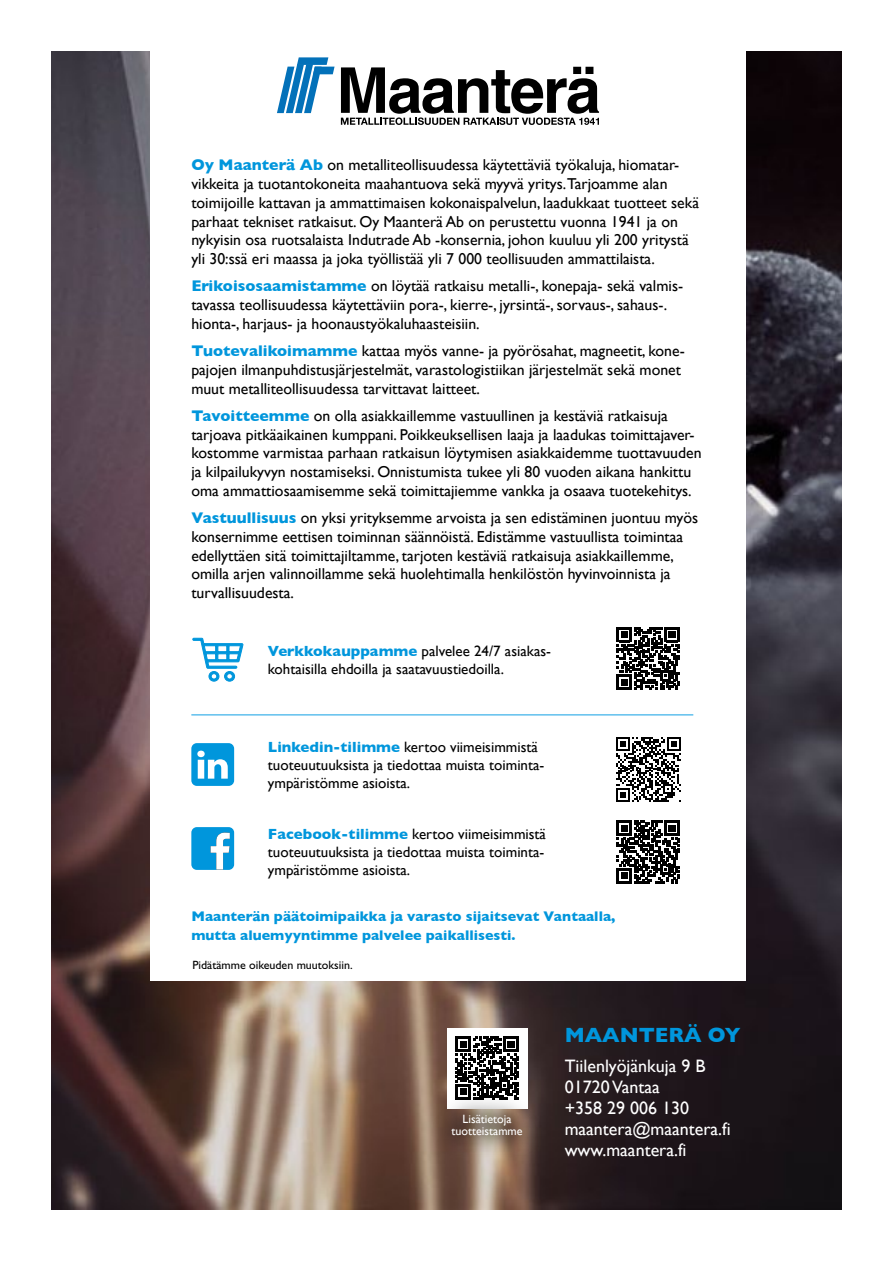
<style>
.page{position:relative;width:893px;height:1263px;background:#fff}
.page>*{position:absolute;margin:0;border:0;box-sizing:border-box;transform-origin:0 0}
.t1{font:700 21px "Gill Sans";color:#0096dc}
.t2{font:18px/21px "Gill Sans";color:#fff}
.t3{font:15.75px/18.8px "Gill Sans";color:#000}
.t4{font:15px/18px "Gill Sans";color:#000}
.t5{font:700 14.25px/18.8px "Gill Sans";color:#0096dc}
.t6{font:12px "Gill Sans Std";color:#000}
.t7{font:12px/12px "Gill Sans";color:#fff;text-align:center}
.s1{font-weight:700;color:#0096dc}
</style>
<div class="page">
<img style="left:51px;top:51px;width:791px;height:1158px">
<div style="left:150px;top:0;width:596px;height:980px;background:#fff"></div>
<div style="left:447px;top:1028px;width:80px;height:80px;background:#fff"></div>
<svg style="left:456px;top:1036px;width:63px;height:56px"></svg>
<div style="left:430px;top:1092px;width:114px;height:66px;background:#000;opacity:.4"></div>
<svg style="left:192px;top:637px;width:52px;height:45px"></svg>
<hr style="left:191px;top:714px;width:502px;height:2px;background:#60bfed">
<div style="left:191px;top:827px;width:43px;height:43px;background:#0096dc;border-radius:5px"></div>
<svg style="left:211px;top:832px;width:19px;height:38px"></svg>
<div style="left:191px;top:743px;width:43px;height:43px;background:#0096dc;border-radius:5px"></div>
<svg style="left:197px;top:751px;width:31px;height:28px"></svg>
<svg style="left:277px;top:57px;width:58px;height:56px"></svg>
<svg style="left:341px;top:67px;width:258px;height:58px"></svg>
<svg style="left:617px;top:820px;width:63px;height:63px"></svg>
<svg style="left:617px;top:627px;width:63px;height:63px"></svg>
<svg style="left:616px;top:737px;width:65px;height:65px"></svg>
<p class="t3" style="left:191px;top:155px;width:509px"><span class="s1">Oy Maanterä Ab</span> on metalliteollisuudessa käytettäviä työkaluja, hiomatar&shy;vikkeita ja tuotantokoneita maahantuova sekä myyvä yritys.Tarjoamme alan toimijoille kattavan ja ammattimaisen kokonaispalvelun, laadukkaat tuotteet sekä parhaat tekniset ratkaisut. Oy Maanterä Ab on perustettu vuonna 1941 ja on nykyisin osa ruotsalaista Indutrade Ab -konsernia, johon kuuluu yli 200 yritystä yli 30:ssä eri maassa ja joka työllistää yli 7 000 teollisuuden ammattilaista.</p>
<p class="t3" style="left:191px;top:276px;width:493px"><span class="s1">Erikoisosaamistamme</span> on löytää ratkaisu metalli-, konepaja- sekä valmis&shy;tavassa teollisuudessa käytettäviin pora-, kierre-, jyrsintä-, sorvaus-, sahaus-. hionta-, harjaus- ja hoonaustyökaluhaasteisiin.</p>
<p class="t3" style="left:191px;top:341px;width:495px"><span class="s1">Tuotevalikoimamme</span> kattaa myös vanne- ja pyörösahat, magneetit, kone&shy;pajojen ilmanpuhdistusjärjestelmät, varastologistiikan järjestelmät sekä monet muut metalliteollisuudessa tarvittavat laitteet.</p>
<p class="t3" style="left:191px;top:406px;width:512px"><span class="s1">Tavoitteemme</span> on olla asiakkaillemme vastuullinen ja kestäviä ratkaisuja tarjoava pitkäaikainen kumppani. Poikkeuksellisen laaja ja laadukas toimittajaver&shy;kostomme varmistaa parhaan ratkaisun löytymisen asiakkaidemme tuottavuuden ja kilpailukyvyn nostamiseksi. Onnistumista tukee yli 80 vuoden aikana hankittu oma ammattiosaamisemme sekä toimittajiemme vankka ja osaava tuotekehitys.</p>
<p class="t3" style="left:191px;top:508px;width:508px"><span class="s1">Vastuullisuus</span> on yksi yrityksemme arvoista ja sen edistäminen juontuu myös konsernimme eettisen toiminnan säännöistä. Edistämme vastuullista toimintaa edellyttäen sitä toimittajiltamme, tarjoten kestäviä ratkaisuja asiakkaillemme, omilla arjen valinnoillamme sekä huolehtimalla henkilöstön hyvinvoinnista ja turvallisuudesta.</p>
<p class="t4" style="left:268px;top:642px;width:285px"><span class="s1">Verkkokauppamme</span> palvelee 24/7 asiakas&shy;kohtaisilla ehdoilla ja saatavuustiedoilla.</p>
<p class="t4" style="left:268px;top:738px;width:278px"><span class="s1">Linkedin-tilimme</span> kertoo viimeisimmistä tuoteuutuuksista ja tiedottaa muista toiminta&shy;ympäristömme asioista.</p>
<p class="t4" style="left:268px;top:824px;width:280px;text-align:justify"><span class="s1">Facebook-tilimme</span> kertoo viimeisimmistä tuoteuutuuksista ja tiedottaa muista toiminta&shy;ympäristömme asioista.</p>
<p class="t5" style="left:191px;top:906px;width:426px">Maanterän päätoimipaikka ja varasto sijaitsevat Vantaalla, mutta aluemyyntimme palvelee paikallisesti.</p>
<p class="t6" style="left:192px;top:958px;width:162px">Pidätämme oikeuden muutoksiin.</p>
<p class="t7" style="left:452px;top:1113px;width:72px">Lisätietoja tuotteistamme</p>
<h1 class="t1" style="left:565px;top:1018px;width:177px">MAANTERÄ OY</h1>
<p class="t2" style="left:565px;top:1055px;width:167px">Tiilenlyöjänkuja 9 B<br>01720 Vantaa<br>+358 29 006 130 maantera@maantera.fi www.maantera.fi</p>
</div>
